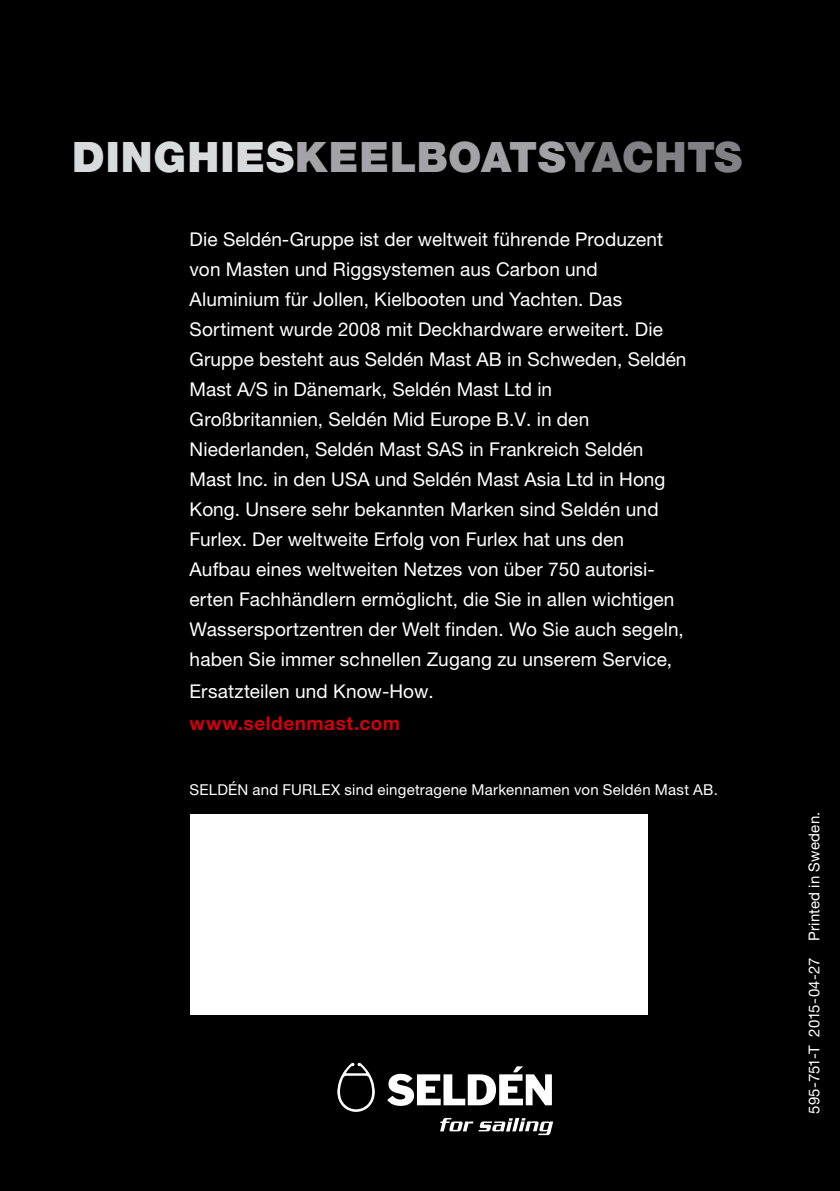
<style>
.page{position:relative;width:840px;height:1191px;background:#fff}
.page>*{position:absolute;margin:0;border:0;box-sizing:border-box;transform-origin:0 0}
.t1{font:900 42px "Helvetica Neue LT Pro";letter-spacing:.02em;color:#a3a3a7}
.t2{font:19px/30px "Helvetica Neue LT Pro";letter-spacing:.005em;color:#fff}
.t3{font:700 19px "Helvetica Neue LT Pro";letter-spacing:.025em;color:#d1010e}
.t4{font:15px "Helvetica Neue LT Pro";letter-spacing:.015em;color:#fff}
.s1{color:#d8dbdc}
.s2{color:#818084}
</style>
<div class="page">
<div style="left:0;top:0;width:839px;height:1191px;background:#000"></div>
<svg style="left:337px;top:1062px;width:37px;height:49px"></svg>
<svg style="left:387px;top:1066px;width:164px;height:39px"></svg>
<svg style="left:440px;top:1118px;width:113px;height:17px"></svg>
<div style="left:189px;top:814px;width:458px;height:201px;background:#fff"></div>
<h1 class="t1" style="left:72px;top:132px;width:671px"><span class="s1">DINGHIES</span>KEELBOATS<span class="s2">YACHTS</span></h1>
<p class="t2" style="left:189px;top:224px;width:498px">Die Seldén-Gruppe ist der weltweit führende Produzent von Masten und Riggsystemen aus Carbon und Aluminium für Jollen, Kielbooten und Yachten. Das Sortiment wurde 2008 mit Deckhardware erweitert. Die Gruppe besteht aus Seldén Mast AB in Schweden, Seldén Mast A/S in Dänemark, Seldén Mast Ltd in Großbritannien, Seldén Mid Europe B.V. in den Niederlanden, Seldén Mast SAS in Frankreich Seldén Mast Inc. in den USA und Seldén Mast Asia Ltd in Hong Kong. Unsere sehr bekannten Marken sind Seldén und Furlex. Der weltweite Erfolg von Furlex hat uns den Aufbau eines weltweiten Netzes von über 750 autorisi&shy;erten Fachhändlern ermöglicht, die Sie in allen wichtigen Wassersportzentren der Welt finden. Wo Sie auch segeln, haben Sie immer schnellen Zugang zu unserem Service,</p>
<p class="t2" style="left:189px;top:676px;width:245px">Ersatzteilen und Know-How.</p>
<p class="t3" style="left:189px;top:711px;width:212px">www.seldenmast.com</p>
<p class="t4" style="left:189px;top:780px;width:529px">SELDÉN and FURLEX sind eingetragene Markennamen von Seldén Mast AB.</p>
<p class="t4" style="left:804px;top:1113px;width:303px;rotate:-90deg">595-751-T 2015-04-27 Printed in Sweden.</p>
</div>
